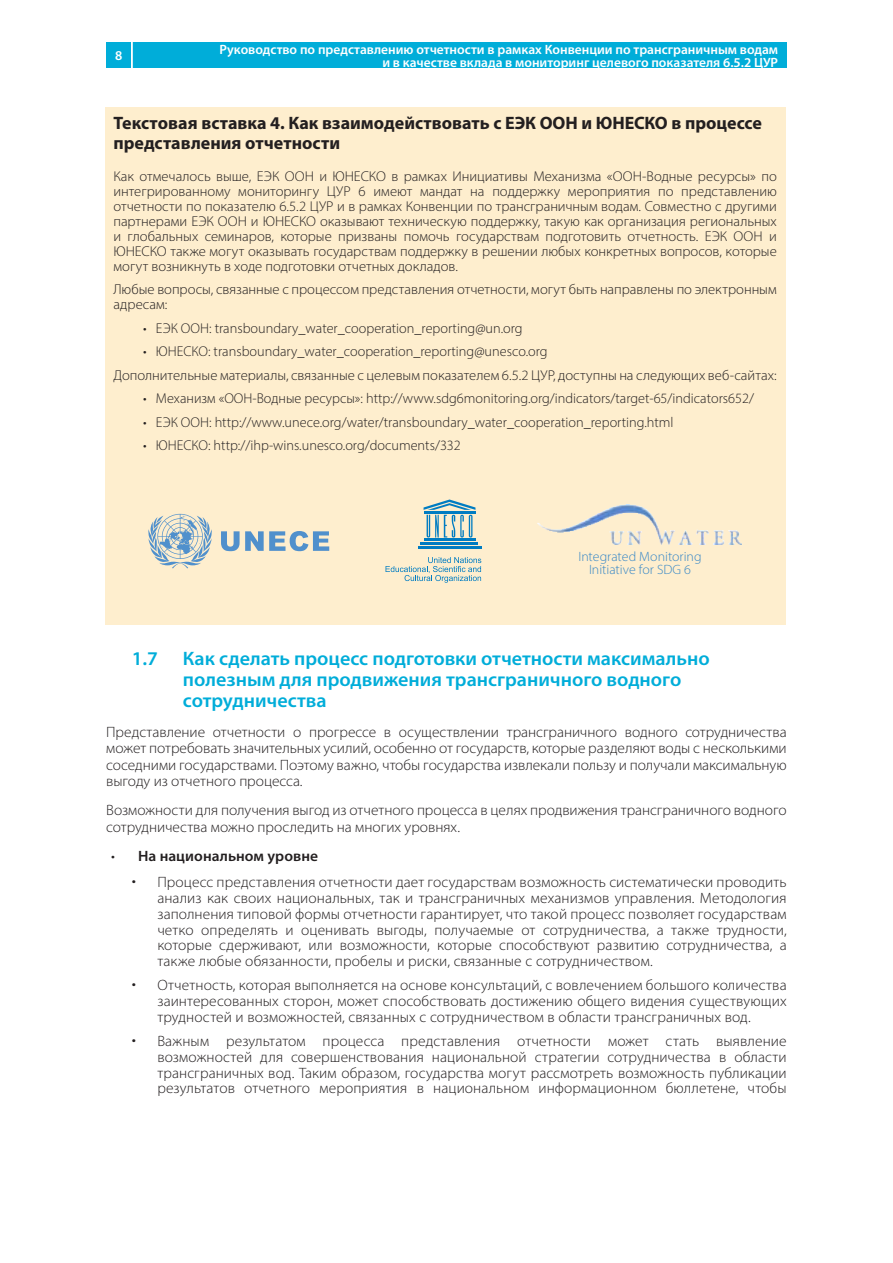
<style>
.page{position:relative;width:893px;height:1263px;background:#fff}
.page>*{position:absolute;margin:0;border:0;box-sizing:border-box;transform-origin:0 0}
.t1{font:600 19.5px/21px "Myriad Pro";color:#00add9}
.Box_titre{font:700 18px/19.5px "Myriad Pro";color:#231f20}
.Text_courant{font:300 15px/15.8px "Myriad Pro";color:#231f20;text-align:justify}
.t2{font:600 15px "Myriad Pro";letter-spacing:.005em;color:#231f20}
.Box_texte{font:300 14.25px/15px "Myriad Pro";color:#231f20;text-align:justify}
.t3{font:600 13.5px/13.5px "Myriad Pro";color:#fff;text-align:right}
.Text_courant-2{font:300 13.5px/13.5px "Myriad Pro";color:#3687c7;text-align:center}
.s1{font-weight:300}
.s2{font-size:16.5px}
</style>
<div class="page">
<div style="left:106px;top:43px;width:681px;height:25px;background:#00add9"></div>
<hr style="left:131px;top:30px;width:2px;height:50px;background:#fff">
<div style="left:105px;top:107px;width:680px;height:518px;background:#feeece"></div>
<img style="left:538px;top:504px;width:203px;height:40px">
<hr style="left:424px;top:539px;width:51px;height:2px;background:#007cc2">
<hr style="left:421px;top:542px;width:57px;height:3px;background:#007cc2">
<hr style="left:418px;top:546px;width:63px;height:2px;background:#007cc2">
<svg style="left:424px;top:499px;width:51px;height:38px"></svg>
<svg style="left:386px;top:557px;width:95px;height:26px"></svg>
<svg style="left:148px;top:514px;width:64px;height:54px"></svg>
<svg style="left:221px;top:531px;width:108px;height:20px"></svg>
<p class="t3" style="left:115px;top:49px;width:9px">8</p>
<p class="t3" style="left:220px;top:42px;width:560px">Руководство по представлению отчетности в рамках Конвенции по трансграничным водам и в качестве вклада в мониторинг целевого показателя 6.5.2 ЦУР</p>
<p class="Box_titre" style="left:113px;top:113px;width:650px">Текстовая вставка 4. Как взаимодействовать с ЕЭК ООН и ЮНЕСКО в процессе представления отчетности</p>
<p class="Box_texte" style="left:113px;top:168px;width:665px">Как отмечалось выше, ЕЭК ООН и ЮНЕСКО в рамках Инициативы Механизма «ООН-Водные ресурсы» по интегрированному мониторингу ЦУР 6 имеют мандат на поддержку мероприятия по представлению отчетности по показателю 6.5.2 ЦУР и в рамках Конвенции по трансграничным водам. Совместно с другими партнерами ЕЭК ООН и ЮНЕСКО оказывают техническую поддержку, такую как организация региональных и глобальных семинаров, которые призваны помочь государствам подготовить отчетность. ЕЭК ООН и ЮНЕСКО также могут оказывать государствам поддержку в решении любых конкретных вопросов, которые могут возникнуть в ходе подготовки отчетных докладов.</p>
<p class="Box_texte" style="left:113px;top:282px;width:665px">Любые вопросы, связанные с процессом представления отчетности, могут быть направлены по электронным адресам:</p>
<p class="Box_texte" style="left:143px;top:320px;width:381px">• ЕЭК ООН: transboundary_water_cooperation_reporting@un.org</p>
<p class="Box_texte" style="left:143px;top:344px;width:406px">• ЮНЕСКО: transboundary_water_cooperation_reporting@unesco.org</p>
<p class="Box_texte" style="left:113px;top:367px;width:665px">Дополнительные материалы, связанные с целевым показателем 6.5.2 ЦУР, доступны на следующих веб-сайтах:</p>
<p class="Box_texte" style="left:143px;top:391px;width:612px">• Механизм «ООН-Водные ресурсы»: http://www.sdg6monitoring.org/indicators/target-65/indicators652/</p>
<p class="Box_texte" style="left:143px;top:414px;width:532px">• ЕЭК ООН: http://www.unece.org/water/transboundary_water_cooperation_reporting.html</p>
<p class="Box_texte" style="left:143px;top:438px;width:319px">• ЮНЕСКО: http://ihp-wins.unesco.org/documents/332</p>
<p class="Text_courant-2" style="left:578px;top:549px;width:125px">Integrated Monitoring<br>Initiative for SDG 6</p>
<p class="t1" style="left:132px;top:648px;width:28px">1.7</p>
<p class="t1" style="left:183px;top:648px;width:528px">Как сделать процесс подготовки отчетности максимально полезным для продвижения трансграничного водного сотрудничества</p>
<p class="Text_courant" style="left:106px;top:723px;width:682px;line-height:16.5px">Представление отчетности о прогрессе в осуществлении трансграничного водного сотрудничества может потребовать значительных усилий, особенно от государств, которые разделяют воды с несколькими соседними государствами. Поэтому важно, чтобы государства извлекали пользу и получали максимальную выгоду из отчетного процесса.</p>
<p class="Text_courant" style="left:106px;top:802px;width:682px;line-height:16.5px">Возможности для получения выгод из отчетного процесса в целях продвижения трансграничного водного сотрудничества можно проследить на многих уровнях.</p>
<p class="t2" style="left:111px;top:846px;width:208px"><span class="s1">•</span> На национальном уровне</p>
<p class="Text_courant" style="left:157px;top:874px;width:631px;text-indent:-26px"><span class="s2">•</span> Процесс представления отчетности дает государствам возможность систематически проводить анализ как своих национальных, так и трансграничных механизмов управления. Методология заполнения типовой формы отчетности гарантирует, что такой процесс позволяет государствам четко определять и оценивать выгоды, получаемые от сотрудничества, а также трудности, которые сдерживают, или возможности, которые способствуют развитию сотрудничества, а также любые обязанности, пробелы и риски, связанные с сотрудничеством.</p>
<p class="Text_courant" style="left:157px;top:977px;width:631px;text-indent:-26px"><span class="s2">•</span> Отчетность, которая выполняется на основе консультаций, с вовлечением большого количества заинтересованных сторон, может способствовать достижению общего видения существующих трудностей и возможностей, связанных с сотрудничеством в области трансграничных вод.</p>
<p class="Text_courant" style="left:157px;top:1033px;width:631px;text-indent:-26px"><span class="s2">•</span> Важным результатом процесса представления отчетности может стать выявление возможностей для совершенствования национальной стратегии сотрудничества в области трансграничных вод. Таким образом, государства могут рассмотреть возможность публикации результатов отчетного мероприятия в национальном информационном бюллетене, чтобы</p>
</div>
